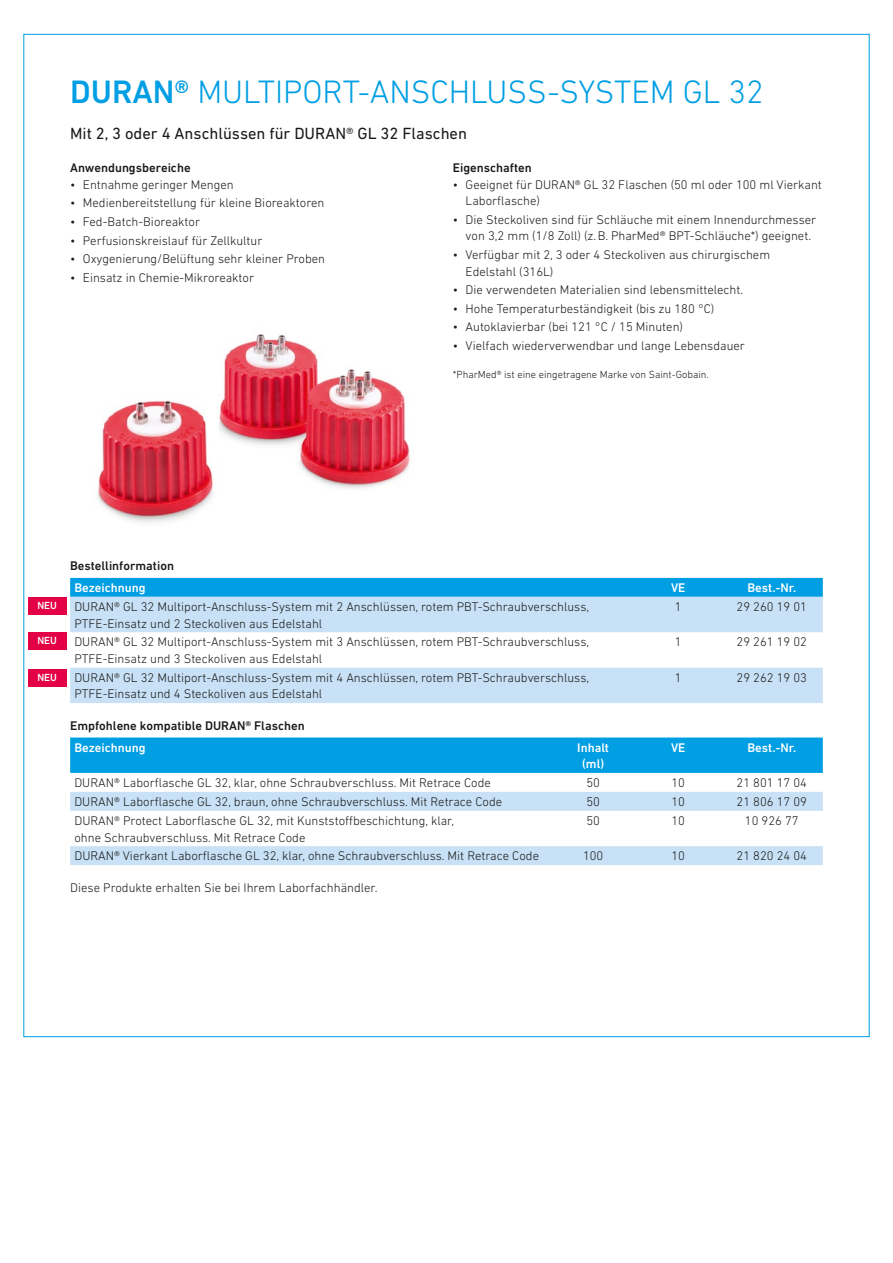
<style>
.page{position:relative;width:893px;height:1263px;background:#fff}
.page>*{position:absolute;margin:0;border:0;box-sizing:border-box;transform-origin:0 0}
.t1{font:300 33px "DIN Next LT Pro";color:#009ee3}
.t2{font:16.5px "DIN Next LT Pro";color:#1a1a18}
.t3{font:300 12.75px/16.5px "DIN Next LT Pro";color:#1a1a18}
.t4{font:500 12.75px "DIN Next LT Pro";color:#1a1a18}
.t5{font:500 12.75px/16.5px "DIN Next LT Pro";color:#fff;text-align:center}
.t6{font:300 10.5px "DIN Next LT Pro";color:#1a1a18}
.t7{font:500 10.5px "DIN Next LT Pro";color:#fff}
.s1{font-weight:500}
</style>
<div class="page">
<img style="left:97px;top:334px;width:313px;height:188px">
<div style="left:70px;top:578px;width:753px;height:19px;background:#009ee3"></div>
<svg style="left:70px;top:597px;width:753px;height:106px;fill:#c8e1f6"></svg>
<div style="left:70px;top:737px;width:753px;height:36px;background:#009ee3"></div>
<svg style="left:70px;top:792px;width:753px;height:73px"></svg>
<div style="left:28px;top:597px;width:38px;height:17px;background:#e40045"></div>
<div style="left:28px;top:632px;width:38px;height:17px;background:#e40045"></div>
<div style="left:28px;top:669px;width:38px;height:17px;background:#e40045"></div>
<h1 class="t1" style="left:70px;top:73px;width:695px"><span class="s1">DURAN®</span> MULTIPORT-ANSCHLUSS-SYSTEM GL 32</h1>
<p class="t2" style="left:70px;top:124px;width:398px">Mit 2, 3 oder 4 Anschlüssen für DURAN® GL 32 Flaschen</p>
<p class="t4" style="left:453px;top:161px;width:80px">Eigenschaften</p>
<p class="t3" style="left:466px;top:176px;width:358px;text-indent:-13px">• Geeignet für DURAN® GL 32 Flaschen (50 ml oder 100 ml Vierkant<br>Laborflasche)</p>
<p class="t3" style="left:453px;top:211px;width:365px;text-align:center">• Die Steckoliven sind für Schläuche mit einem Innendurchmesser von 3,2 mm (1/8 Zoll) (z.B. PharMed® BPT-Schläuche*) geeignet.</p>
<p class="t3" style="left:466px;top:246px;width:306px;text-indent:-13px">• Verfügbar mit 2, 3 oder 4 Steckoliven aus chirurgischem<br>Edelstahl (316L)</p>
<p class="t3" style="left:453px;top:281px;width:292px">• Die verwendeten Materialien sind lebensmittelecht.</p>
<p class="t3" style="left:453px;top:300px;width:263px">• Hohe Temperaturbeständigkeit (bis zu 180 °C)</p>
<p class="t3" style="left:453px;top:319px;width:232px">• Autoklavierbar (bei 121 °C / 15 Minuten)</p>
<p class="t3" style="left:453px;top:337px;width:294px">• Vielfach wiederverwendbar und lange Lebensdauer</p>
<p class="t6" style="left:453px;top:369px;width:257px">*PharMed® ist eine eingetragene Marke von Saint-Gobain.</p>
<p class="t4" style="left:70px;top:161px;width:122px">Anwendungsbereiche</p>
<p class="t3" style="left:70px;top:176px;width:165px">• Entnahme geringer Mengen</p>
<p class="t3" style="left:70px;top:195px;width:256px">• Medienbereitstellung für kleine Bioreaktoren</p>
<p class="t3" style="left:70px;top:213px;width:131px">• Fed-Batch-Bioreaktor</p>
<p class="t3" style="left:70px;top:232px;width:194px">• Perfusionskreislauf für Zellkultur</p>
<p class="t3" style="left:70px;top:251px;width:257px">• Oxygenierung/Belüftung sehr kleiner Proben</p>
<p class="t3" style="left:70px;top:269px;width:185px">• Einsatz in Chemie-Mikroreaktor</p>
<p class="t7" style="left:37px;top:599px;width:21px">NEU</p>
<p class="t7" style="left:37px;top:635px;width:21px">NEU</p>
<p class="t7" style="left:37px;top:671px;width:21px">NEU</p>
<p class="t4" style="left:70px;top:559px;width:105px">Bestellinformation</p>
<p class="t5" style="left:74px;top:579px;width:73px">Bezeichnung</p>
<p class="t5" style="left:671px;top:579px;width:16px">VE</p>
<p class="t5" style="left:747px;top:579px;width:50px">Best.-Nr.</p>
<p class="t3" style="left:74px;top:598px;width:516px">DURAN® GL 32 Multiport-Anschluss-System mit 2 Anschlüssen, rotem PBT-Schraubverschluss,<br>PTFE-Einsatz und 2 Steckoliven aus Edelstahl</p>
<p class="t3" style="left:675px;top:598px;width:8px">1</p>
<p class="t3" style="left:737px;top:598px;width:72px">29 260 19 01</p>
<p class="t3" style="left:74px;top:634px;width:516px">DURAN® GL 32 Multiport-Anschluss-System mit 3 Anschlüssen, rotem PBT-Schraubverschluss,<br>PTFE-Einsatz und 3 Steckoliven aus Edelstahl</p>
<p class="t3" style="left:675px;top:634px;width:8px">1</p>
<p class="t3" style="left:737px;top:634px;width:72px">29 261 19 02</p>
<p class="t3" style="left:74px;top:669px;width:516px">DURAN® GL 32 Multiport-Anschluss-System mit 4 Anschlüssen, rotem PBT-Schraubverschluss,<br>PTFE-Einsatz und 4 Steckoliven aus Edelstahl</p>
<p class="t3" style="left:675px;top:669px;width:8px">1</p>
<p class="t3" style="left:737px;top:669px;width:72px">29 262 19 03</p>
<p class="t4" style="left:70px;top:718px;width:236px">Empfohlene kompatible DURAN® Flaschen</p>
<p class="t5" style="left:74px;top:739px;width:73px">Bezeichnung</p>
<p class="t5" style="left:577px;top:739px;width:33px">Inhalt (ml)</p>
<p class="t5" style="left:671px;top:739px;width:16px">VE</p>
<p class="t5" style="left:747px;top:739px;width:50px">Best.-Nr.</p>
<p class="t3" style="left:74px;top:774px;width:418px">DURAN® Laborflasche GL 32, klar, ohne Schraubverschluss. Mit Retrace Code</p>
<p class="t3" style="left:586px;top:774px;width:15px">50</p>
<p class="t3" style="left:671px;top:774px;width:15px">10</p>
<p class="t3" style="left:737px;top:774px;width:72px">21 801 17 04</p>
<p class="t3" style="left:74px;top:793px;width:429px">DURAN® Laborflasche GL 32, braun, ohne Schraubverschluss. Mit Retrace Code</p>
<p class="t3" style="left:586px;top:793px;width:15px">50</p>
<p class="t3" style="left:671px;top:793px;width:15px">10</p>
<p class="t3" style="left:737px;top:793px;width:72px">21 806 17 09</p>
<p class="t3" style="left:74px;top:812px;width:381px">DURAN® Protect Laborflasche GL 32, mit Kunststoffbeschichtung, klar, ohne Schraubverschluss. Mit Retrace Code</p>
<p class="t3" style="left:586px;top:812px;width:15px">50</p>
<p class="t3" style="left:671px;top:812px;width:15px">10</p>
<p class="t3" style="left:745px;top:812px;width:55px">10 926 77</p>
<p class="t3" style="left:74px;top:848px;width:466px">DURAN® Vierkant Laborflasche GL 32, klar, ohne Schraubverschluss. Mit Retrace Code</p>
<p class="t3" style="left:583px;top:848px;width:22px">100</p>
<p class="t3" style="left:671px;top:848px;width:15px">10</p>
<p class="t3" style="left:737px;top:848px;width:72px">21 820 24 04</p>
<p class="t3" style="left:70px;top:879px;width:309px">Diese Produkte erhalten Sie bei Ihrem Laborfachhändler.</p>
</div>
